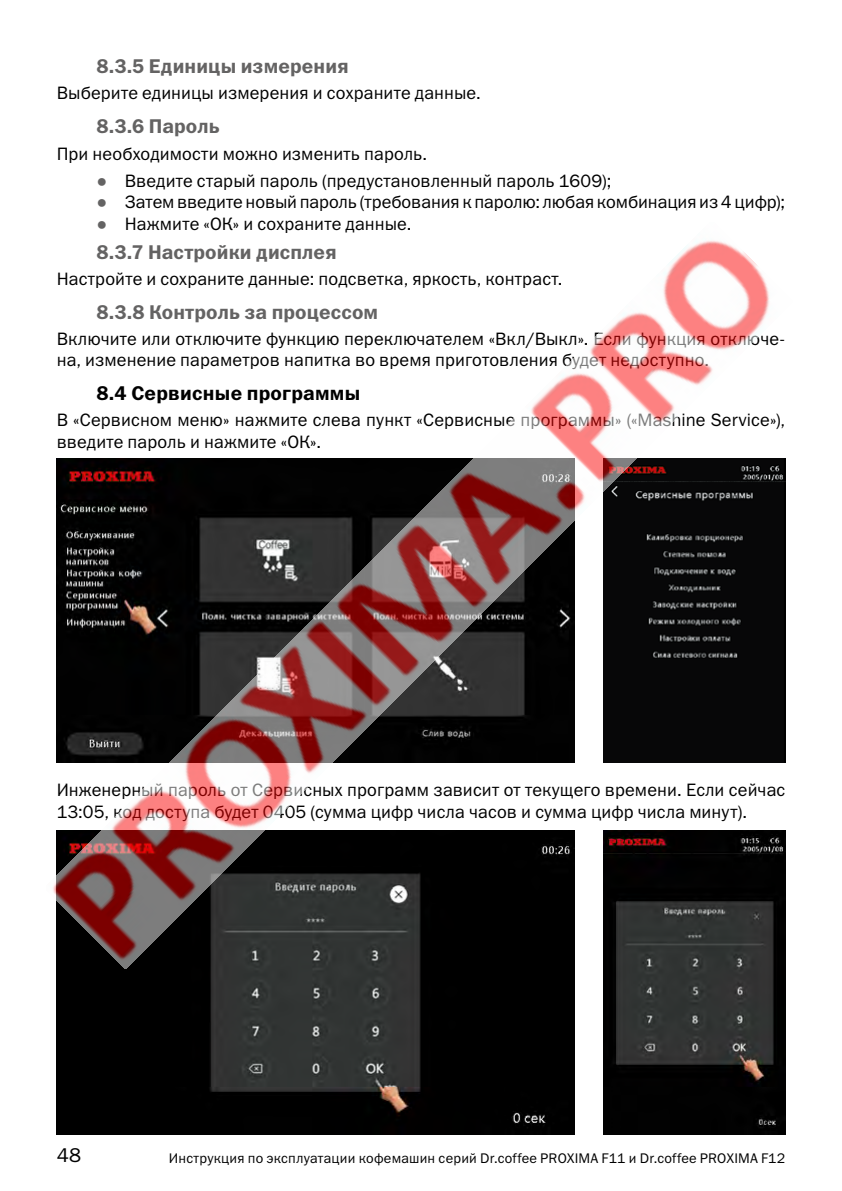
<style>
.page{position:relative;width:842px;height:1191px;background:#fff}
.page>*{position:absolute;margin:0;border:0;box-sizing:border-box;transform-origin:0 0}
.Подзаголовок_2{font:20px "Franklin Gothic Demi C";letter-spacing:.005em;color:#646363}
.Подзаголовок_1{font:20px "Franklin Gothic Demi C";letter-spacing:.01em;color:#000}
.t1{font:20px "Franklin Gothic Book C";color:#000}
.Основной_текст{font:18px/21.6px "Franklin Gothic Book C";letter-spacing:.01em;color:#000}
.Список{font:18px "Franklin Gothic Book C";color:#000}
.t2{font:14px "Franklin Gothic Book C";letter-spacing:.015em;color:#000}
.s1{font-family:"Arial";color:#646363}
</style>
<div class="page">
<img style="left:57px;top:968px;width:517px;height:166px">
<img style="left:603px;top:968px;width:182px;height:166px">
<img style="left:53px;top:240px;width:733px;height:728px">
<p class="Подзаголовок_2" style="left:96px;top:55px;width:254px">8.3.5 Единицы измерения</p>
<p class="Основной_текст" style="left:57px;top:82px;width:426px">Выберите единицы измерения и сохраните данные.</p>
<p class="Подзаголовок_2" style="left:96px;top:115px;width:125px">8.3.6 Пароль</p>
<p class="Основной_текст" style="left:57px;top:142px;width:372px">При необходимости можно изменить пароль.</p>
<p class="Список" style="left:96px;top:171px;width:517px"><span class="s1">●</span> Введите старый пароль (предустановленный пароль 1609);</p>
<p class="Список" style="left:96px;top:192px;width:690px"><span class="s1">●</span> Затемвведите новый пароль (требования к паролю: любая комбинация из4 цифр);</p>
<p class="Список" style="left:96px;top:214px;width:317px"><span class="s1">●</span> Нажмите «ОК» и сохраните данные.</p>
<p class="Подзаголовок_2" style="left:96px;top:240px;width:242px">8.3.7 Настройки дисплея</p>
<p class="Основной_текст" style="left:57px;top:268px;width:507px">Настройте и сохраните данные: подсветка, яркость, контраст.</p>
<p class="Подзаголовок_2" style="left:96px;top:300px;width:283px">8.3.8 Контроль за процессом</p>
<p class="Основной_текст" style="left:57px;top:327px;width:730px">Включите или отключите функцию переключателем «Вкл/Выкл». Если функция отключе&shy;на, изменение параметров напитка во время приготовления будет недоступно.</p>
<p class="Подзаголовок_1" style="left:96px;top:382px;width:265px">8.4 Сервисные программы</p>
<p class="Основной_текст" style="left:57px;top:409px;width:730px">В «Сервисном меню» нажмите слева пункт «Сервисные программы» («Mashine Service»), введите пароль и нажмите «ОК».</p>
<p class="Основной_текст" style="left:57px;top:779px;width:730px">Инженерный пароль от Сервисных программ зависит от текущего времени. Если сейчас<br>13:05, код доступа будет 0405 (сумма цифр числа часов и сумма цифр числа минут).</p>
<p class="t1" style="left:57px;top:1143px;width:26px">48</p>
<p class="t2" style="left:169px;top:1150px;width:618px">Инструкция по эксплуатации кофемашин серий Dr.coffee PROXIMA F11 и Dr.coffee PROXIMA F12</p>
</div>
